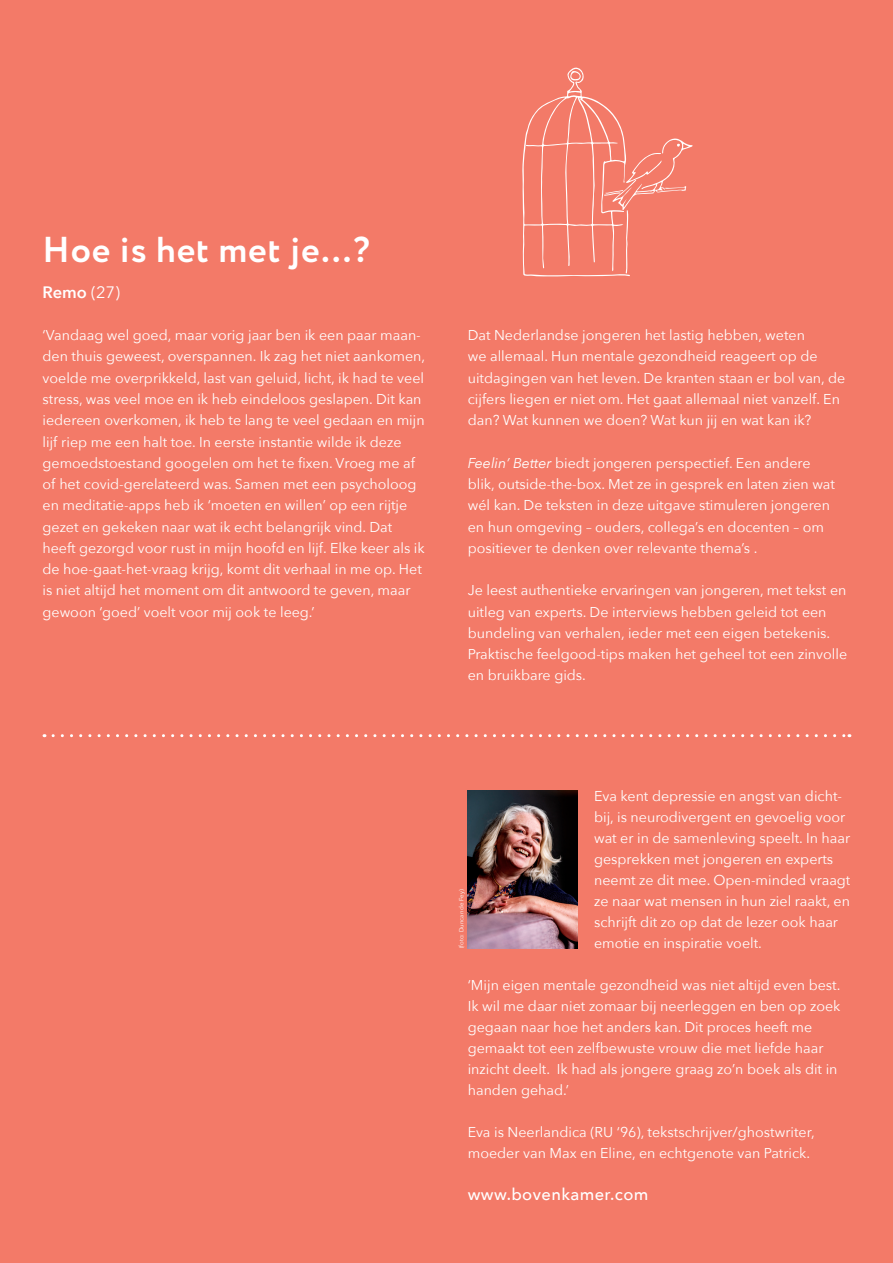
<style>
.page{position:relative;width:893px;height:1263px;background:#f37a68}
.page>*{position:absolute;margin:0;border:0;box-sizing:border-box;transform-origin:0 0}
.t1{font:700 36px "Circe";letter-spacing:.025em;color:#fff}
.t2{font:500 16.5px "Avenir Next";letter-spacing:.025em;color:#fff}
.t3{font:600 16.5px "Avenir Next";color:#fff}
.t4{font:14.25px/21.3px "Avenir Next";color:#fff}
.t5{font:6px "Avenir Next";color:#fff}
.s1{font-weight:400}
.s2{font-style:italic}
</style>
<div class="page">
<img style="left:468px;top:791px;width:109px;height:157px">
<svg style="left:53px;top:734px;width:797px;height:3px"></svg>
<svg style="left:522px;top:67px;width:171px;height:209px"></svg>
<h1 class="t1" style="left:43px;top:225px;width:329px">Hoe is het met je…?</h1>
<p class="t3" style="left:43px;top:278px;width:79px">Remo <span class="s1">(27)</span></p>
<p class="t4" style="left:43px;top:324px;width:384px">‘Vandaag wel goed, maar vorig jaar ben ik een paar maan&shy;den thuis geweest, overspannen. Ik zag het niet aankomen, voelde me overprikkeld, last van geluid, licht, ik had te veel stress, was veel moe en ik heb eindeloos geslapen. Dit kan iedereen overkomen, ik heb te lang te veel gedaan en mijn lijf riep me een halt toe. In eerste instantie wilde ik deze gemoedstoestand googelen om het te fixen. Vroeg me af of het covid-gerelateerd was. Samen met een psycholoog en meditatie-apps heb ik ‘moeten en willen’ op een rijtje gezet en gekeken naar wat ik echt belangrijk vind. Dat heeft gezorgd voor rust in mijn hoofd en lijf. Elke keer als ik de hoe-gaat-het-vraag krijg, komt dit verhaal in me op. Het is niet altijd het moment om dit antwoord te geven, maar gewoon ‘goed’ voelt voor mij ook te leeg.’</p>
<p class="t4" style="left:468px;top:324px;width:379px">Dat Nederlandse jongeren het lastig hebben, weten<br>we allemaal. Hun mentale gezondheid reageert op de uitdagingen van het leven. De kranten staan er bol van, de cijfers liegen er niet om. Het gaat allemaal niet vanzelf. En dan? Wat kunnen we doen? Wat kun jij en wat kan ik?</p>
<p class="t4" style="left:468px;top:452px;width:369px"><span class="s2">Feelin’ Better</span> biedt jongeren perspectief. Een andere blik, outside-the-box. Met ze in gesprek en laten zien wat wél kan. De teksten in deze uitgave stimuleren jongeren en hun omgeving – ouders, collega’s en docenten – om positiever te denken over relevante thema’s .</p>
<p class="t4" style="left:468px;top:579px;width:381px">Je leest authentieke ervaringen van jongeren, met tekst en uitleg van experts. De interviews hebben geleid tot een bundeling van verhalen, ieder met een eigen betekenis.<br>Praktische feelgood-tips maken het geheel tot een zinvolle en bruikbare gids.</p>
<p class="t4" style="left:594px;top:785px;width:258px">Eva kent depressie en angst van dicht&shy;bij, is neurodivergent en gevoelig voor wat er in de samenleving speelt. In haar gesprekken met jongeren en experts neemt ze dit mee. Open-minded vraagt ze naar wat mensen in hun ziel raakt, en schrijft dit zo op dat de lezer ook haar emotie en inspiratie voelt.</p>
<p class="t4" style="left:468px;top:974px;width:374px">‘Mijn eigen mentale gezondheid was niet altijd even best.<br>Ik wil me daar niet zomaar bij neerleggen en ben op zoek gegaan naar hoe het anders kan. Dit proces heeft me gemaakt tot een zelfbewuste vrouw die met liefde haar inzicht deelt. Ik had als jongere graag zo’n boek als dit in handen gehad.’</p>
<p class="t4" style="left:468px;top:1121px;width:349px">Eva is Neerlandica (RU ‘96), tekstschrijver/ghostwriter, moeder van Max en Eline, en echtgenote van Patrick.</p>
<p class="t2" style="left:468px;top:1180px;width:182px">www.bovenkamer.com</p>
<p class="t5" style="left:456px;top:948px;width:60px;rotate:-90deg">(foto: Duncan de Fey)</p>
</div>
